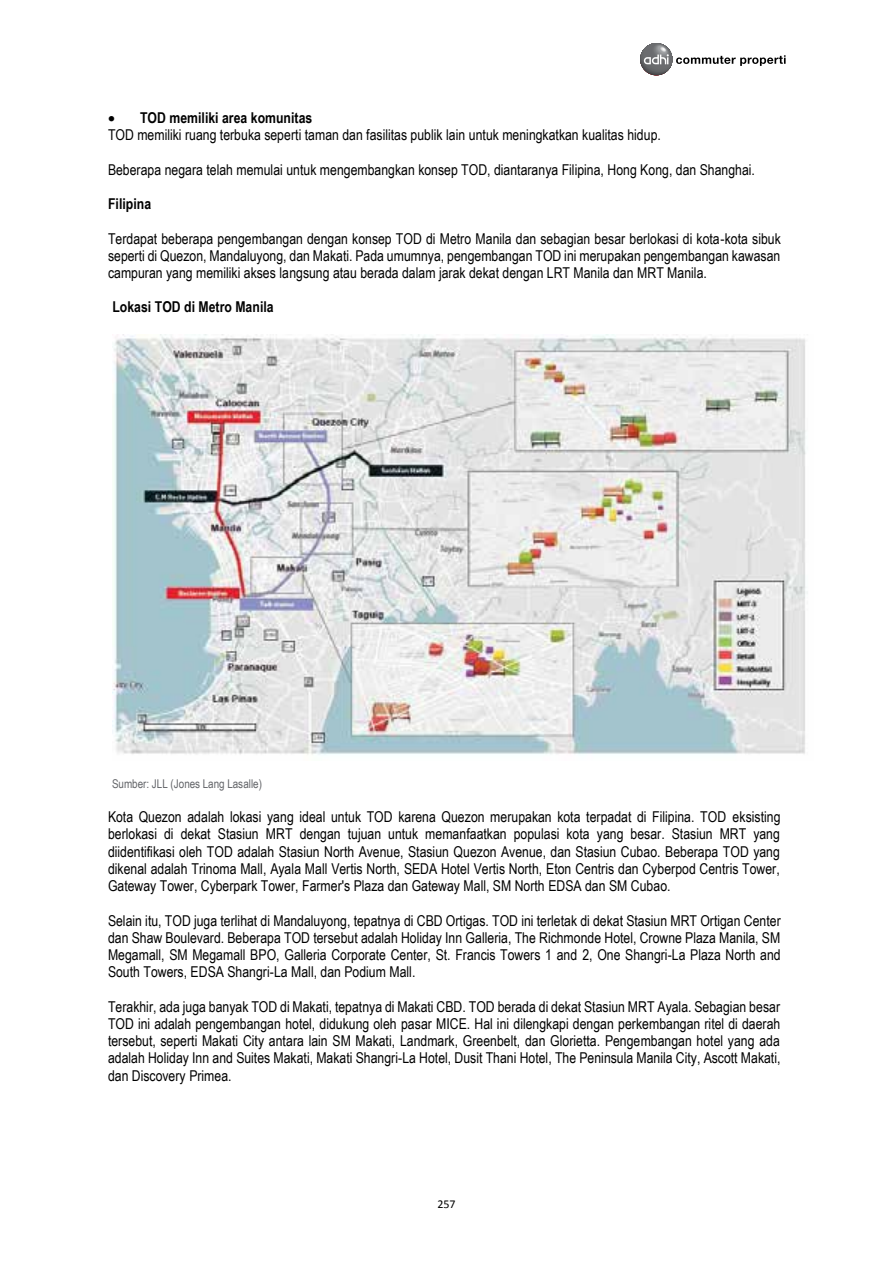
<style>
.page{position:relative;width:893px;height:1263px;background:#fff}
.page>*{position:absolute;margin:0;border:0;box-sizing:border-box;transform-origin:0 0}
.t1{font:15px/17.2px "Arial Narrow";color:#000;text-align:justify}
.t2{font:700 15px "Arial Narrow";letter-spacing:.005em;color:#000}
.t3{font:12px "Arial Narrow";letter-spacing:-.005em;color:#626468}
.t4{font:12px "Calibri";color:#000}
.s1{font-weight:700}
</style>
<div class="page">
<svg style="left:640px;top:43px;width:146px;height:32px"></svg>
<img style="left:112px;top:335px;width:696px;height:420px">
<p class="t1" style="left:108px;top:109px;width:554px">• <span class="s1">TOD memiliki area komunitas<br></span>TOD memiliki ruang terbuka seperti taman dan fasilitas publik lain untuk meningkatkan kualitas hidup.</p>
<p class="t1" style="left:108px;top:160px;width:648px">Beberapa negara telah memulai untuk mengembangkan konsep TOD, diantaranya Filipina, Hong Kong, dan Shanghai.</p>
<p class="t2" style="left:108px;top:192px;width:45px">Filipina</p>
<p class="t1" style="left:108px;top:229px;width:674px">Terdapat beberapa pengembangan dengan konsep TOD di Metro Manila dan sebagian besar berlokasi di kota-kota sibuk seperti di Quezon, Mandaluyong, dan Makati. Pada umumnya, pengembangan TOD ini merupakan pengembangan kawasan campuran yang memiliki akses langsung atau berada dalam jarak dekat dengan LRT Manila dan MRT Manila.</p>
<p class="t2" style="left:112px;top:296px;width:163px">Lokasi TOD di Metro Manila</p>
<p class="t3" style="left:112px;top:775px;width:152px">Sumber: JLL (Jones Lang Lasalle)</p>
<p class="t1" style="left:108px;top:808px;width:674px">Kota Quezon adalah lokasi yang ideal untuk TOD karena Quezon merupakan kota terpadat di Filipina. TOD eksisting berlokasi di dekat Stasiun MRT dengan tujuan untuk memanfaatkan populasi kota yang besar. Stasiun MRT yang diidentifikasi oleh TOD adalah Stasiun North Avenue, Stasiun Quezon Avenue, dan Stasiun Cubao. Beberapa TOD yang dikenal adalah Trinoma Mall, Ayala Mall Vertis North, SEDA Hotel Vertis North, Eton Centris dan Cyberpod Centris Tower, Gateway Tower, Cyberpark Tower, Farmer's Plaza dan Gateway Mall, SM North EDSA dan SM Cubao.</p>
<p class="t1" style="left:108px;top:911px;width:674px">Selain itu, TOD juga terlihat di Mandaluyong, tepatnya di CBD Ortigas. TOD ini terletak di dekat Stasiun MRT Ortigan Center dan Shaw Boulevard. Beberapa TOD tersebut adalah Holiday Inn Galleria, The Richmonde Hotel, Crowne Plaza Manila, SM Megamall, SM Megamall BPO, Galleria Corporate Center, St. Francis Towers 1 and 2, One Shangri-La Plaza North and South Towers, EDSA Shangri-La Mall, dan Podium Mall.</p>
<p class="t1" style="left:108px;top:997px;width:674px">Terakhir, ada juga banyak TOD di Makati, tepatnya di Makati CBD. TOD berada di dekat Stasiun MRT Ayala. Sebagian besar TOD ini adalah pengembangan hotel, didukung oleh pasar MICE. Hal ini dilengkapi dengan perkembangan ritel di daerah tersebut, seperti Makati City antara lain SM Makati, Landmark, Greenbelt, dan Glorietta. Pengembangan hotel yang ada adalah Holiday Inn and Suites Makati, Makati Shangri-La Hotel, Dusit Thani Hotel, The Peninsula Manila City, Ascott Makati, dan Discovery Primea.</p>
<p class="t4" style="left:437px;top:1196px;width:20px">257</p>
</div>
